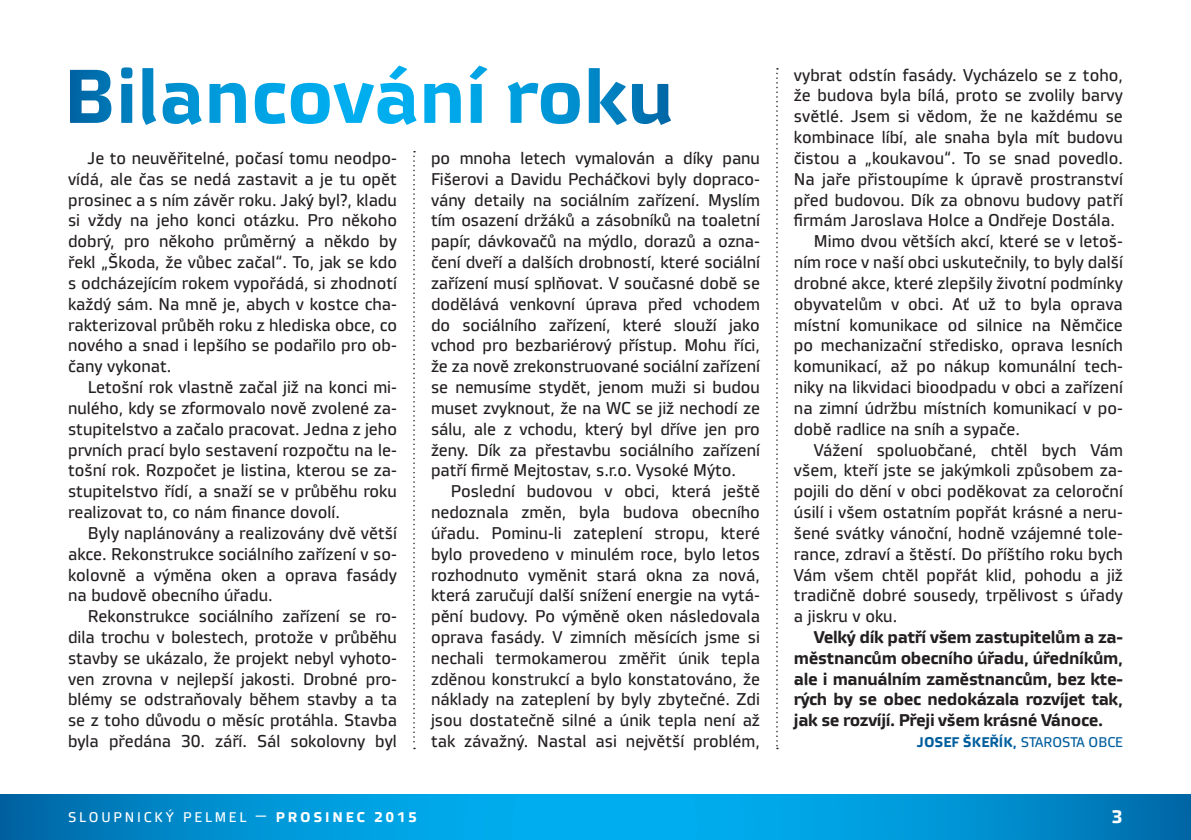
<style>
.page{position:relative;width:1191px;height:840px;background:#fff}
.page>*{position:absolute;margin:0;border:0;box-sizing:border-box;transform-origin:0 0}
.t1{font:700 18px "Vida 32 Pro";color:#fff}
.t2{font:17px/20.8px "Vida 32 Pro";color:#231f20;text-align:justify}
.t3{font:700 17px/20.8px "Vida 32 Pro";letter-spacing:-.02em;color:#231f20;text-align:justify}
.t4{font:14px "Vida 32 Pro";letter-spacing:.2em;color:#fff}
.t5{font:700 14px "Vida 32 Pro";color:#005e9d}
.s1{font-weight:400}
.s2{font-weight:700}
</style>
<div class="page">
<svg style="left:0;top:794px;width:1191px;height:45px;background:#0095d5"></svg>
<svg style="left:413px;top:151px;width:2px;height:597px"></svg>
<svg style="left:776px;top:68px;width:2px;height:680px"></svg>
<svg style="left:70px;top:66px;width:391px;height:59px"></svg>
<p class="t2" style="left:68px;top:149px;width:330px;text-indent:20px">Je to neuvěřitelné, počasí tomu neodpo&shy;vídá, ale čas se nedá zastavit a je tu opět prosinec a s ním závěr roku. Jaký byl?, kladu si vždy na jeho konci otázku. Pro někoho dobrý, pro někoho průměrný a někdo by řekl „Škoda, že vůbec začal“. To, jak se kdo s odcházejícím rokem vypořádá, si zhodnotí každý sám. Na mně je, abych v kostce cha&shy;rakterizoval průběh roku z hlediska obce, co nového a snad i lepšího se podařilo pro ob&shy;čany vykonat.</p>
<p class="t2" style="left:68px;top:378px;width:330px;text-indent:20px">Letošní rok vlastně začal již na konci mi&shy;nulého, kdy se zformovalo nově zvolené za&shy;stupitelstvo a začalo pracovat. Jedna z jeho prvních prací bylo sestavení rozpočtu na le&shy;tošní rok. Rozpočet je listina, kterou se za&shy;stupitelstvo řídí, a snaží se v průběhu roku realizovat to, co nám finance dovolí.</p>
<p class="t2" style="left:68px;top:523px;width:330px;text-indent:20px">Byly naplánovány a realizovány dvě větší akce. Rekonstrukce sociálního zařízení v so&shy;kolovně a výměna oken a oprava fasády na budově obecního úřadu.</p>
<p class="t2" style="left:68px;top:607px;width:330px;text-indent:20px">Rekonstrukce sociálního zařízení se ro&shy;dila trochu v bolestech, protože v průběhu stavby se ukázalo, že projekt nebyl vyhoto&shy;ven zrovna v nejlepší jakosti. Drobné pro&shy;blémy se odstraňovaly během stavby a ta se z toho důvodu o měsíc protáhla. Stavba byla předána 30. září. Sál sokolovny byl</p>
<p class="t2" style="left:431px;top:149px;width:330px">po mnoha letech vymalován a díky panu Fišerovi a Davidu Pecháčkovi byly dopraco&shy;vány detaily na sociálním zařízení. Myslím tím osazení držáků a zásobníků na toaletní papír, dávkovačů na mýdlo, dorazů a ozna&shy;čení dveří a dalších drobností, které sociální zařízení musí splňovat. V současné době se dodělává venkovní úprava před vchodem do sociálního zařízení, které slouží jako vchod pro bezbariérový přístup. Mohu říci, že za nově zrekonstruované sociální zařízení se nemusíme stydět, jenom muži si budou muset zvyknout, že na WC se již nechodí ze sálu, ale z vchodu, který byl dříve jen pro ženy. Dík za přestavbu sociálního zařízení patří firmě Mejtostav, s.r.o. Vysoké Mýto.</p>
<p class="t2" style="left:431px;top:482px;width:330px;text-indent:20px">Poslední budovou v obci, která ještě nedoznala změn, byla budova obecního úřadu. Pominu-li zateplení stropu, které bylo provedeno v minulém roce, bylo letos rozhodnuto vyměnit stará okna za nová, která zaručují další snížení energie na vytá&shy;pění budovy. Po výměně oken následovala oprava fasády. V zimních měsících jsme si nechali termokamerou změřit únik tepla zděnou konstrukcí a bylo konstatováno, že náklady na zateplení by byly zbytečné. Zdi jsou dostatečně silné a únik tepla není až tak závažný. Nastal asi největší problém,</p>
<p class="t2" style="left:794px;top:66px;width:330px">vybrat odstín fasády. Vycházelo se z toho,</p>
<p class="t2" style="left:794px;top:87px;width:330px">že budova byla bílá, proto se zvolily barvy</p>
<p class="t2" style="left:794px;top:107px;width:330px">světlé. Jsem si vědom, že ne každému se</p>
<p class="t2" style="left:794px;top:128px;width:330px">kombinace líbí, ale snaha byla mít budovu</p>
<p class="t2" style="left:794px;top:149px;width:330px">čistou a „koukavou“. To se snad povedlo.</p>
<p class="t2" style="left:794px;top:170px;width:330px">Na jaře přistoupíme k úpravě prostranství</p>
<p class="t2" style="left:794px;top:191px;width:330px">před budovou. Dík za obnovu budovy patří</p>
<p class="t2" style="left:794px;top:211px;width:322px">firmám Jaroslava Holce a Ondřeje Dostála.</p>
<p class="t2" style="left:814px;top:232px;width:310px">Mimo dvou větších akcí, které se v letoš-</p>
<p class="t2" style="left:794px;top:253px;width:330px">ním roce v naší obci uskutečnily, to byly další</p>
<p class="t2" style="left:794px;top:274px;width:330px">drobné akce, které zlepšily životní podmínky</p>
<p class="t2" style="left:794px;top:295px;width:330px">obyvatelům v obci. Ať už to byla oprava</p>
<p class="t2" style="left:794px;top:315px;width:330px">místní komunikace od silnice na Němčice</p>
<p class="t2" style="left:794px;top:336px;width:330px">po mechanizační středisko, oprava lesních</p>
<p class="t2" style="left:794px;top:357px;width:330px">komunikací, až po nákup komunální tech-</p>
<p class="t2" style="left:794px;top:378px;width:330px">niky na likvidaci bioodpadu v obci a zařízení</p>
<p class="t2" style="left:794px;top:399px;width:330px">na zimní údržbu místních komunikací v po-</p>
<p class="t2" style="left:794px;top:419px;width:228px">době radlice na sníh a sypače.</p>
<p class="t2" style="left:814px;top:440px;width:310px">Vážení spoluobčané, chtěl bych Vám</p>
<p class="t2" style="left:794px;top:461px;width:330px">všem, kteří jste se jakýmkoli způsobem za-</p>
<p class="t2" style="left:794px;top:482px;width:330px">pojili do dění v obci poděkovat za celoroční</p>
<p class="t2" style="left:794px;top:503px;width:330px">úsilí i všem ostatním popřát krásné a neru-</p>
<p class="t2" style="left:794px;top:523px;width:330px">šené svátky vánoční, hodně vzájemné tole-</p>
<p class="t2" style="left:794px;top:544px;width:330px">rance, zdraví a štěstí. Do příštího roku bych</p>
<p class="t2" style="left:794px;top:565px;width:330px">Vám všem chtěl popřát klid, pohodu a již</p>
<p class="t2" style="left:794px;top:586px;width:330px">tradičně dobré sousedy, trpělivost s úřady</p>
<p class="t2" style="left:794px;top:607px;width:105px">a jiskru v oku.</p>
<p class="t3" style="left:794px;top:627px;width:330px;text-indent:20px">Velký dík patří všem zastupitelům a za&shy;městnancům obecního úřadu, úředníkům, ale i manuálním zaměstnancům, bez kte&shy;rých by se obec nedokázala rozvíjet tak, jak se rozvíjí. Přeji všem krásné Vánoce.</p>
<p class="t5" style="left:917px;top:736px;width:207px">JOSEF ŠKEŘÍK, <span class="s1">STAROSTA OBCE</span></p>
<p class="t4" style="left:68px;top:811px;width:350px">SLOUPNICKÝ PELMEL — <span class="s2">PROSINEC 2015</span></p>
<p class="t1" style="left:1111px;top:810px;width:13px">3</p>
</div>
